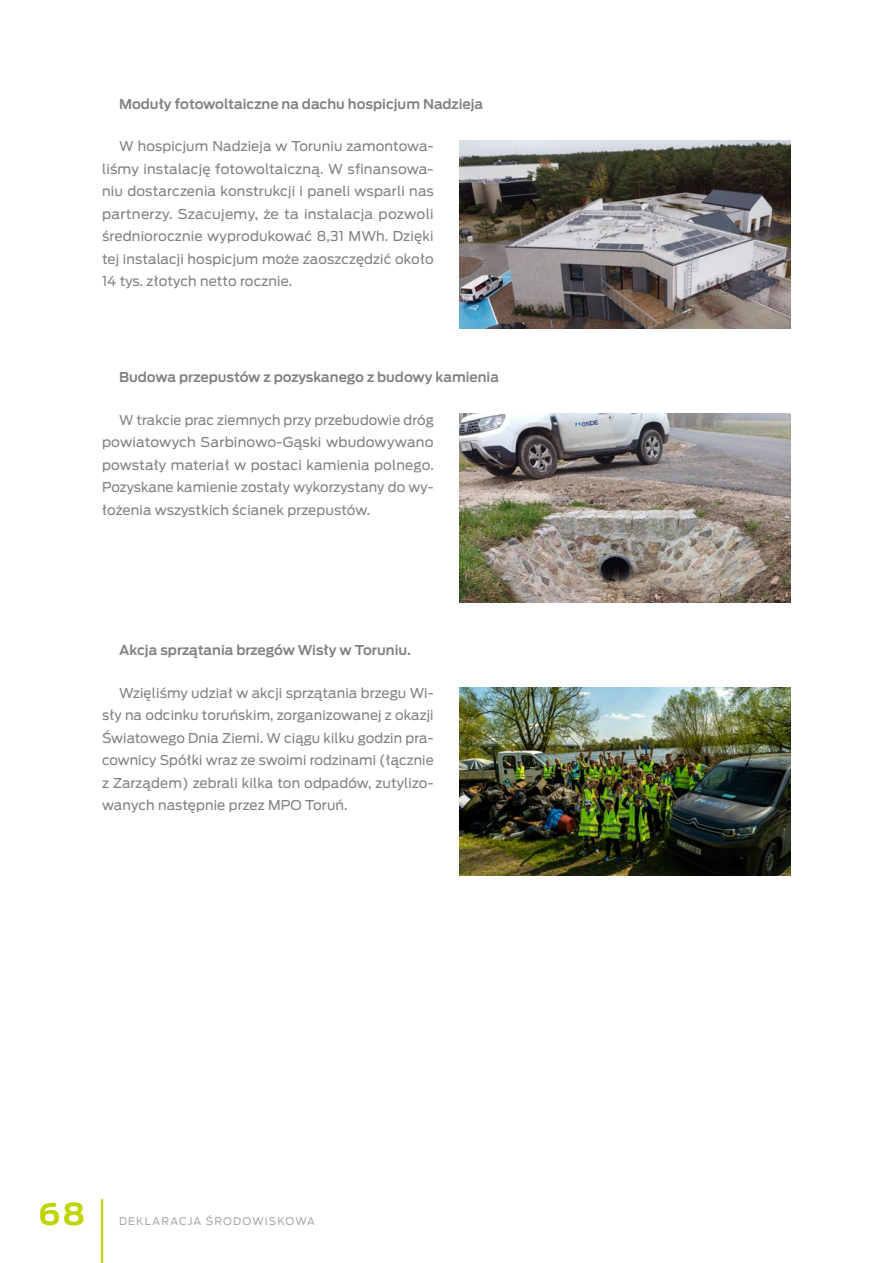
<style>
.page{position:relative;width:893px;height:1263px;background:#fff}
.page>*{position:absolute;margin:0;border:0;box-sizing:border-box;transform-origin:0 0}
.t1{font:700 30px "Ford Antenna";color:#bed500}
.tekst{font:13.5px/22.5px "Ford Antenna";letter-spacing:.01em;color:#808285;text-align:justify}
.tekst-2{font:600 13.5px "Ford Antenna";color:#808285}
.t2{font:10.5px "Ford Antenna";letter-spacing:.105em;color:#a8a9ad}
</style>
<div class="page">
<img style="left:459px;top:414px;width:332px;height:188px">
<img style="left:459px;top:687px;width:332px;height:188px">
<img style="left:459px;top:140px;width:332px;height:189px">
<hr style="left:101px;top:1199px;width:2px;height:64px;background:#bed500">
<p class="tekst-2" style="left:119px;top:92px;width:366px">Moduły fotowoltaiczne na dachu hospicjum Nadzieja</p>
<p class="tekst" style="left:102px;top:133px;width:333px;text-indent:17px">W hospicjum Nadzieja w Toruniu zamontowa&shy;liśmy instalację fotowoltaiczną. W sfinansowa&shy;niu dostarczenia konstrukcji i paneli wsparli nas partnerzy. Szacujemy, że ta instalacja pozwoli średniorocznie wyprodukować 8,31 MWh. Dzięki tej instalacji hospicjum może zaoszczędzić około 14 tys. złotych netto rocznie.</p>
<p class="tekst-2" style="left:119px;top:365px;width:381px">Budowa przepustów z pozyskanego z budowy kamienia</p>
<p class="tekst" style="left:102px;top:407px;width:333px;text-indent:17px">W trakcie prac ziemnych przy przebudowie dróg powiatowych Sarbinowo-Gąski wbudowywano powstały materiał w postaci kamienia polnego.<br>Pozyskane kamienie zostały wykorzystany do wy&shy;łożenia wszystkich ścianek przepustów.</p>
<p class="tekst-2" style="left:119px;top:638px;width:293px">Akcja sprzątania brzegów Wisły w Toruniu.</p>
<p class="tekst" style="left:102px;top:680px;width:333px;text-indent:17px">Wzięliśmy udział w akcji sprzątania brzegu Wi&shy;sły na odcinku toruńskim, zorganizowanej z okazji Światowego Dnia Ziemi. W ciągu kilku godzin pra&shy;cownicy Spółki wraz ze swoimi rodzinami (łącznie z Zarządem) zebrali kilka ton odpadów, zutylizo&shy;wanych następnie przez MPO Toruń.</p>
<h1 class="t1" style="left:38px;top:1187px;width:48px">68</h1>
<p class="t2" style="left:119px;top:1212px;width:197px">DEKLARACJA ŚRODOWISKOWA</p>
</div>
